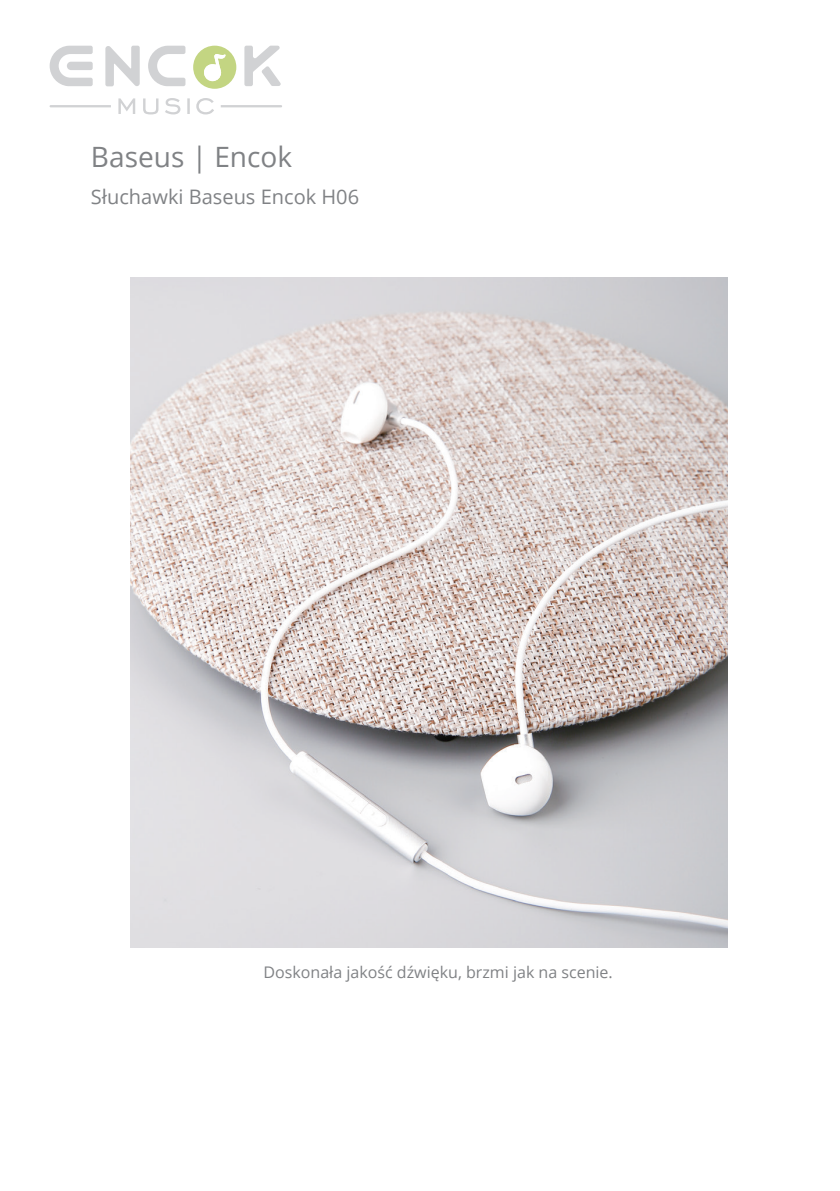
<style>
.page{position:relative;width:840px;height:1191px;background:#fff}
.page>*{position:absolute;margin:0;border:0;box-sizing:border-box;transform-origin:0 0}
.t1{font:28px "Open Sans";color:#808285}
.t2{font:20px "Open Sans";color:#808285}
.t3{font:16px "Open Sans";color:#808285}
</style>
<div class="page">
<img style="left:131px;top:277px;width:596px;height:670px">
<svg style="left:105px;top:46px;width:35px;height:40px"></svg>
<svg style="left:118px;top:98px;width:96px;height:16px"></svg>
<svg style="left:221px;top:105px;width:61px;height:2px"></svg>
<svg style="left:50px;top:46px;width:43px;height:40px"></svg>
<svg style="left:244px;top:46px;width:36px;height:40px"></svg>
<svg style="left:148px;top:46px;width:37px;height:40px"></svg>
<svg style="left:50px;top:105px;width:61px;height:2px"></svg>
<svg style="left:193px;top:46px;width:43px;height:43px"></svg>
<h1 class="t1" style="left:91px;top:137px;width:203px">Baseus | Encok</h1>
<p class="t2" style="left:91px;top:183px;width:269px">Słuchawki Baseus Encok H06</p>
<p class="t3" style="left:263px;top:961px;width:351px">Doskonała jakość dźwięku, brzmi jak na scenie.</p>
</div>
